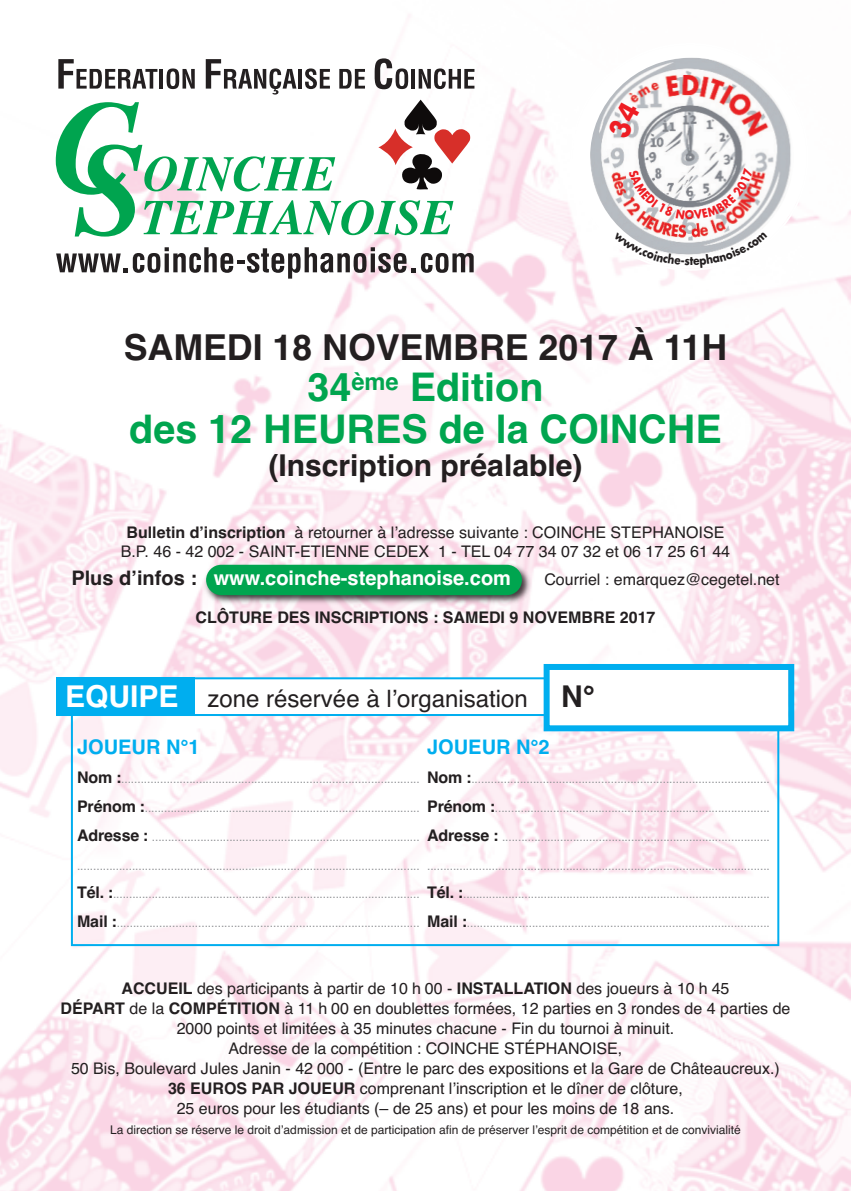
<style>
.page{position:relative;width:851px;height:1191px;background:#fff}
.page>*{position:absolute;margin:0;border:0;box-sizing:border-box;transform-origin:0 0}
.t1{font:700 39.4px/41.4px "Helvetica";color:#00a54f;text-align:center}
.t2{font:700 35.6px "Helvetica";color:#231f20}
.t3{font:700 30px "Helvetica";color:#231f20}
.t4{font:24px "Helvetica";color:#231f20}
.t5{font:700 20px "Helvetica";color:#fff}
.t6{font:700 20px "Helvetica";color:#00aeef}
.t7{font:16px/20px "Helvetica";color:#231f20;text-align:center}
.t8{font:700 16px "Helvetica";color:#231f20}
.t9{font:12px "Helvetica";color:#939598}
.t10{font:12px "Helvetica";color:#231f20}
.s1{font-weight:700}
.s2{color:#231f20}
.s3{font-weight:700;font-size:30px;color:#fff}
.s4{font-weight:700;font-size:30px}
.s5{font-weight:700;font-size:16px;color:#231f20}
</style>
<div class="page">
<img style="left:0;top:15px;width:850px;height:1175px">
<svg style="left:56px;top:58px;width:418px;height:179px"></svg>
<svg style="left:56px;top:247px;width:417px;height:32px"></svg>
<img style="left:199px;top:558px;width:337px;height:52px">
<div style="left:206px;top:565px;width:316px;height:30px;background:#00a54f;border-radius:15px"></div>
<div style="left:59px;top:679px;width:489px;height:35px;background:#fff"></div>
<div style="left:57px;top:677px;width:493px;height:39px;border:2px solid #00aeef"></div>
<div style="left:549px;top:670px;width:239px;height:55px;background:#fff"></div>
<div style="left:543px;top:664px;width:251px;height:67px;border:6px solid #00aeef"></div>
<div style="left:57px;top:677px;width:138px;height:39px;background:#00aeef"></div>
<svg style="left:570px;top:43px;width:238px;height:228px"></svg>
<svg style="left:607px;top:101px;width:33px;height:38px"></svg>
<svg style="left:613px;top:232px;width:154px;height:36px"></svg>
<svg style="left:628px;top:168px;width:125px;height:52px"></svg>
<h2 class="t2" style="left:124px;top:327px;width:605px">SAMEDI 18 NOVEMBRE 2017 À 11H</h2>
<h1 class="t1" style="left:129px;top:367px;width:593px">34<sup>ème</sup> Edition<br>des 12 HEURES de la COINCHE</h1>
<h3 class="t3" style="left:268px;top:448px;width:315px">(Inscription préalable)</h3>
<h3 class="t7" style="left:121px;top:522px;width:610px;line-height:19.2px"><span class="s1">Bulletin d’inscription</span> à retourner à l’adresse suivante : COINCHE STEPHANOISE<br>B.P. 46 - 42 002 - SAINT-ETIENNE CEDEX 1 - TEL 04 77 34 07 32 et 06 17 25 61 44</h3>
<h3 class="t5" style="left:71px;top:566px;width:441px"><span class="s2">Plus d’infos :</span> www.coinche-stephanoise.com</h3>
<h3 class="t7" style="left:544px;top:569px;width:237px">Courriel : emarquez@cegetel.net</h3>
<h3 class="t8" style="left:195px;top:608px;width:461px">CLÔTURE DES INSCRIPTIONS : SAMEDI 9 NOVEMBRE 2017</h3>
<h3 class="t4" style="left:65px;top:684px;width:531px"><span class="s3">EQUIPE</span> zone réservée à l’organisation <span class="s4">N°</span></h3>
<h3 class="t6" style="left:77px;top:735px;width:124px">JOUEUR N°1</h3>
<p class="t9" style="left:77px;top:772px;width:344px"><span class="s5">Nom :</span>............................................................................................</p>
<p class="t9" style="left:77px;top:801px;width:344px"><span class="s5">Prénom :</span>.....................................................................................</p>
<p class="t9" style="left:77px;top:829px;width:344px"><span class="s5">Adresse :</span> ...................................................................................</p>
<p class="t9" style="left:77px;top:858px;width:344px">..........................................................................................................</p>
<p class="t9" style="left:77px;top:887px;width:344px"><span class="s5">Tél. :</span>...............................................................................................</p>
<p class="t9" style="left:77px;top:916px;width:344px"><span class="s5">Mail :</span>.............................................................................................</p>
<h3 class="t6" style="left:427px;top:735px;width:124px">JOUEUR N°2</h3>
<p class="t9" style="left:427px;top:772px;width:344px"><span class="s5">Nom :</span>............................................................................................</p>
<p class="t9" style="left:427px;top:801px;width:344px"><span class="s5">Prénom :</span>.....................................................................................</p>
<p class="t9" style="left:427px;top:829px;width:344px"><span class="s5">Adresse :</span> ...................................................................................</p>
<p class="t9" style="left:427px;top:858px;width:344px">..........................................................................................................</p>
<p class="t9" style="left:427px;top:887px;width:344px"><span class="s5">Tél. :</span>...............................................................................................</p>
<p class="t9" style="left:427px;top:916px;width:344px"><span class="s5">Mail :</span>.............................................................................................</p>
<p class="t7" style="left:60px;top:978px;width:731px"><span class="s1">ACCUEIL</span> des participants à partir de 10 h 00 - <span class="s1">INSTALLATION</span> des joueurs à 10 h 45<br><span class="s1">DÉPART</span> de la <span class="s1">COMPÉTITION</span> à 11 h 00 en doublettes formées, 12 parties en 3 rondes de 4 parties de 2000 points et limitées à 35 minutes chacune - Fin du tournoi à minuit.<br>Adresse de la compétition : COINCHE STÉPHANOISE,<br>50 Bis, Boulevard Jules Janin - 42 000 - (Entre le parc des expositions et la Gare de Châteaucreux.)<br><span class="s1">36 EUROS PAR JOUEUR</span> comprenant l’inscription et le dîner de clôture,<br>25 euros pour les étudiants (– de 25 ans) et pour les moins de 18 ans.</p>
<p class="t10" style="left:110px;top:1122px;width:632px">La direction se réserve le droit d’admission et de participation afin de préserver l’esprit de compétition et de convivialité</p>
</div>
